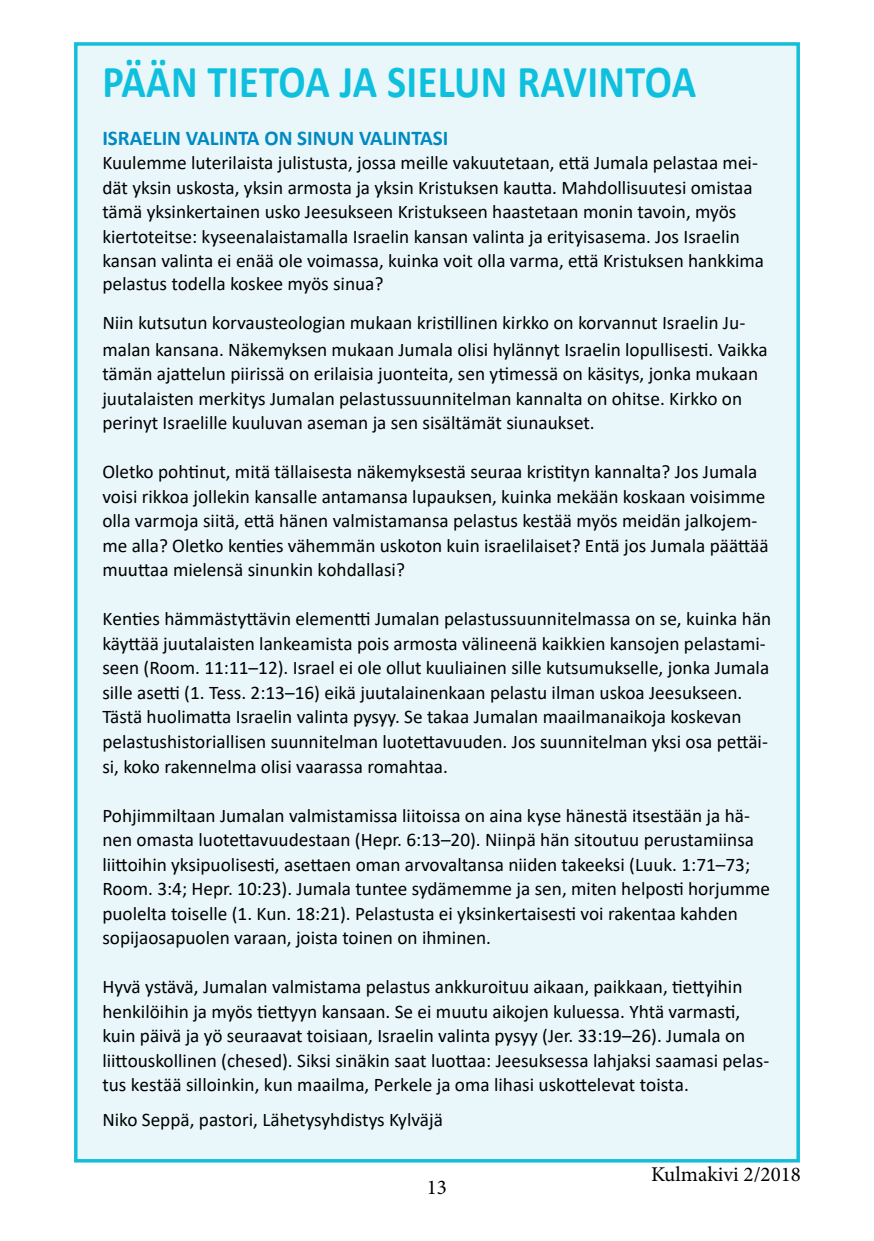
<style>
.page{position:relative;width:874px;height:1241px;background:#fff}
.page>*{position:absolute;margin:0;border:0;box-sizing:border-box;transform-origin:0 0}
.t1{font:700 45.85px "Calibri";letter-spacing:.01em;color:#0ec0de;scale:.88 1}
.t2{font:700 21px "Calibri";color:#008ac1}
.t3{font:21px "Minion Pro";color:#000}
.t4{font:19.25px/24.5px "Calibri";color:#000}
</style>
<div class="page">
<div style="left:76px;top:44px;width:721px;height:1116px;background:#eaf7fa"></div>
<div style="left:74px;top:42px;width:725px;height:1120px;border:4px solid #13bfd8"></div>
<h1 class="t1" style="left:102px;top:50px;width:676px">PÄÄN TIETOA JA SIELUN RAVINTOA</h1>
<p class="t2" style="left:102px;top:123px;width:347px">ISRAELIN VALINTA ON SINUN VALINTASI</p>
<p class="t4" style="left:102px;top:150px;width:663px">Kuulemme luterilaista julistusta, jossa meille vakuutetaan, että Jumala pelastaa mei&shy;dät yksin uskosta, yksin armosta ja yksin Kristuksen kautta. Mahdollisuutesi omistaa tämä yksinkertainen usko Jeesukseen Kristukseen haastetaan monin tavoin, myös kiertoteitse: kyseenalaistamalla Israelin kansan valinta ja erityisasema. Jos Israelin kansan valinta ei enää ole voimassa, kuinka voit olla varma, että Kristuksen hankkima</p>
<p class="t4" style="left:102px;top:263px;width:644px;line-height:39.4px">pelastus todella koskee myös sinua?<br>Niin kutsutun korvausteologian mukaan kristillinen kirkko on korvannut Israelin Ju-</p>
<p class="t4" style="left:102px;top:336px;width:666px">malan kansana. Näkemyksen mukaan Jumala olisi hylännyt Israelin lopullisesti. Vaikka tämän ajattelun piirissä on erilaisia juonteita, sen ytimessä on käsitys, jonka mukaan juutalaisten merkitys Jumalan pelastussuunnitelman kannalta on ohitse. Kirkko on perinyt Israelille kuuluvan aseman ja sen sisältämät siunaukset.</p>
<p class="t4" style="left:102px;top:459px;width:667px">Oletko pohtinut, mitä tällaisesta näkemyksestä seuraa kristityn kannalta? Jos Jumala voisi rikkoa jollekin kansalle antamansa lupauksen, kuinka mekään koskaan voisimme olla varmoja siitä, että hänen valmistamansa pelastus kestää myös meidän jalkojem&shy;me alla? Oletko kenties vähemmän uskoton kuin israelilaiset? Entä jos Jumala päättää muuttaa mielensä sinunkin kohdallasi?</p>
<p class="t4" style="left:102px;top:606px;width:670px">Kenties hämmästyttävin elementti Jumalan pelastussuunnitelmassa on se, kuinka hän käyttää juutalaisten lankeamista pois armosta välineenä kaikkien kansojen pelastami&shy;seen (Room. 11:11–12). Israel ei ole ollut kuuliainen sille kutsumukselle, jonka Jumala sille asetti (1. Tess. 2:13–16) eikä juutalainenkaan pelastu ilman uskoa Jeesukseen.<br>Tästä huolimatta Israelin valinta pysyy. Se takaa Jumalan maailmanaikoja koskevan pelastushistoriallisen suunnitelman luotettavuuden. Jos suunnitelman yksi osa pettäi&shy;si, koko rakennelma olisi vaarassa romahtaa.</p>
<p class="t4" style="left:102px;top:802px;width:669px">Pohjimmiltaan Jumalan valmistamissa liitoissa on aina kyse hänestä itsestään ja hä&shy;nen omasta luotettavuudestaan (Hepr. 6:13–20). Niinpä hän sitoutuu perustamiinsa liittoihin yksipuolisesti, asettaen oman arvovaltansa niiden takeeksi (Luuk. 1:71–73; Room. 3:4; Hepr. 10:23). Jumala tuntee sydämemme ja sen, miten helposti horjumme puolelta toiselle (1. Kun. 18:21). Pelastusta ei yksinkertaisesti voi rakentaa kahden sopijaosapuolen varaan, joista toinen on ihminen.</p>
<p class="t4" style="left:102px;top:973px;width:668px">Hyvä ystävä, Jumalan valmistama pelastus ankkuroituu aikaan, paikkaan, tiettyihin henkilöihin ja myös tiettyyn kansaan. Se ei muutu aikojen kuluessa. Yhtä varmasti, kuin päivä ja yö seuraavat toisiaan, Israelin valinta pysyy (Jer. 33:19–26). Jumala on liittouskollinen (chesed). Siksi sinäkin saat luottaa: Jeesuksessa lahjaksi saamasi pelas&shy;tus kestää silloinkin, kun maailma, Perkele ja oma lihasi uskottelevat toista.</p>
<p class="t4" style="left:102px;top:1106px;width:342px">Niko Seppä, pastori, Lähetysyhdistys Kylväjä</p>
<p class="t3" style="left:426px;top:1173px;width:22px">13</p>
<p class="t3" style="left:650px;top:1159px;width:151px">Kulmakivi 2/2018</p>
</div>
